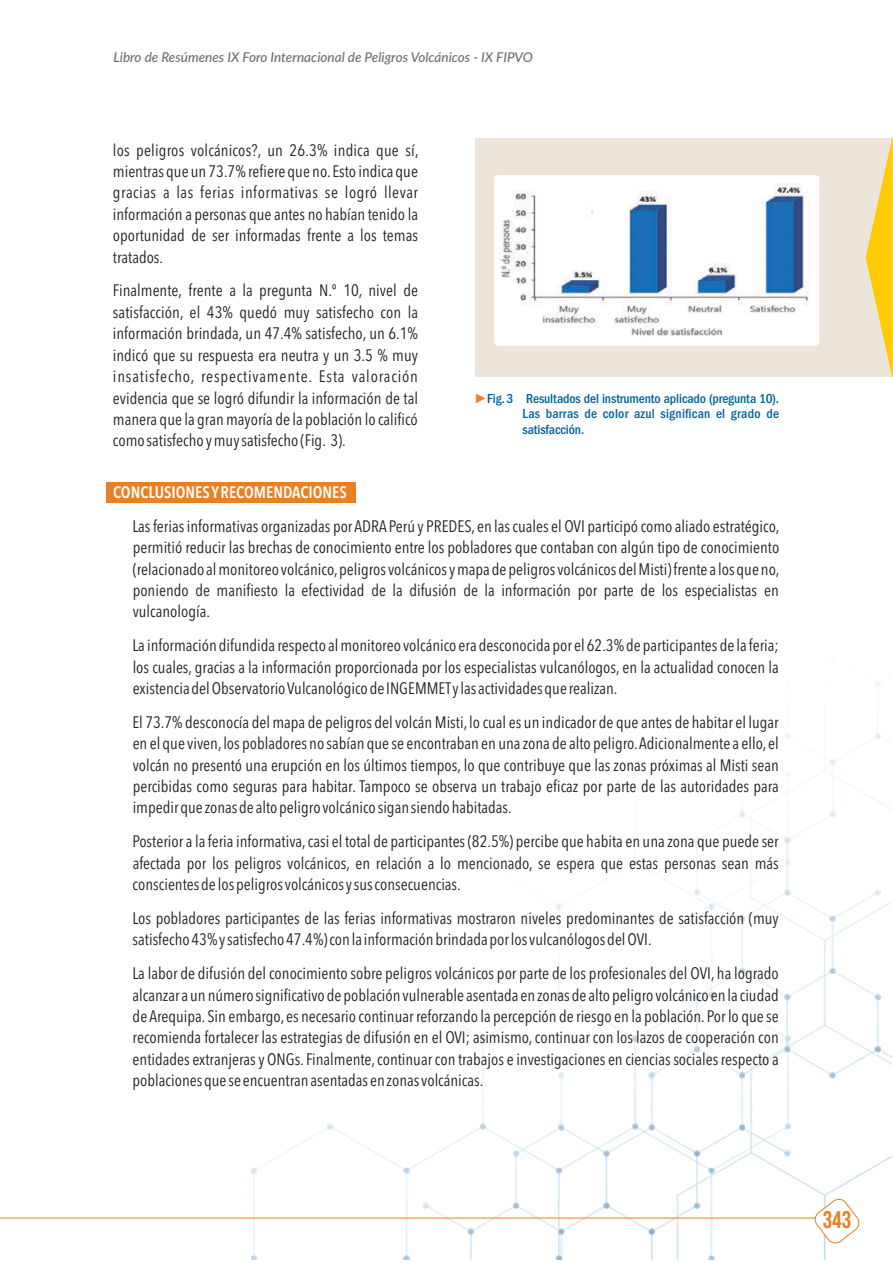
<style>
.page{position:relative;width:893px;height:1263px;background:#fff}
.page>*{position:absolute;margin:0;border:0;box-sizing:border-box;transform-origin:0 0}
.t1{font:24px "Bebas Neue";color:#ec8023}
.t2{font:16.5px/21.5px "Avenir Next Condensed";color:#231f20;text-align:justify}
.t3{font:600 16.5px "Avenir Next Condensed";color:#fff}
.t4{font:500 condensed 13.5px/15.3px "Franklin Gothic";letter-spacing:.02em;color:#00619a;text-align:justify}
.t5{font:italic 500 13.5px "Lato";color:#6d6e70}
.s1{color:#ec8023}
</style>
<div class="page">
<img style="left:251px;top:681px;width:640px;height:579px">
<div style="left:475px;top:138px;width:417px;height:239px;background:#ece6da"></div>
<div style="left:494px;top:175px;width:325px;height:171px;background:#fff;border-radius:4px"></div>
<img style="left:499px;top:184px;width:310px;height:152px">
<div style="left:106px;top:482px;width:249px;height:21px;background:#e98024"></div>
<hr style="left:0;top:1218px;width:817px;height:1px;background:#e98024">
<svg style="left:814px;top:1198px;width:46px;height:46px"></svg>
<svg style="left:866px;top:136px;width:27px;height:243px"></svg>
<p class="t5" style="left:113px;top:51px;width:421px">Libro de Resúmenes IX Foro Internacional de Peligros Volcánicos - IX FIPVO</p>
<p class="t2" style="left:113px;top:140px;width:307px">los peligros volcánicos?, un 26.3% indica que sí, mientras que un 73.7% refiere que no. Esto indica que gracias a las ferias informativas se logró llevar información a personas que antes no habían tenido la oportunidad de ser informadas frente a los temas tratados.</p>
<p class="t2" style="left:113px;top:280px;width:307px">Finalmente, frente a la pregunta N.º 10, nivel de satisfacción, el 43% quedó muy satisfecho con la información brindada, un 47.4% satisfecho, un 6.1% indicó que su respuesta era neutra y un 3.5 % muy insatisfecho, respectivamente. Esta valoración evidencia que se logró difundir la información de tal manera que la gran mayoría de la población lo calificó como satisfecho y muy satisfecho (Fig. 3).</p>
<p class="t4" style="left:523px;top:392px;width:258px;text-indent:-49px"><span class="s1">►</span>Fig. 3 Resultados del instrumento aplicado (pregunta 10).<br>Las barras de color azul significan el grado de satisfacción.</p>
<p class="t3" style="left:113px;top:481px;width:235px">CONCLUSIONES Y RECOMENDACIONES</p>
<p class="t2" style="left:132px;top:516px;width:648px">Las ferias informativas organizadas por ADRA Perú y PREDES, en las cuales el OVI participó como aliado estratégico, permitió reducir las brechas de conocimiento entre los pobladores que contaban con algún tipo de conocimiento (relacionado al monitoreo volcánico, peligros volcánicos y mapa de peligros volcánicos del Misti) frente a los que no, poniendo de manifiesto la efectividad de la difusión de la información por parte de los especialistas en vulcanología.</p>
<p class="t2" style="left:132px;top:635px;width:648px">La información difundida respecto al monitoreo volcánico era desconocida por el 62.3% de participantes de la feria; los cuales, gracias a la información proporcionada por los especialistas vulcanólogos, en la actualidad conocen la existencia del Observatorio Vulcanológico de INGEMMET y las actividades que realizan.</p>
<p class="t2" style="left:132px;top:712px;width:648px">El 73.7% desconocía del mapa de peligros del volcán Misti, lo cual es un indicador de que antes de habitar el lugar en el que viven, los pobladores no sabían que se encontraban en una zona de alto peligro. Adicionalmente a ello, el volcán no presentó una erupción en los últimos tiempos, lo que contribuye que las zonas próximas al Misti sean percibidas como seguras para habitar. Tampoco se observa un trabajo eficaz por parte de las autoridades para impedir que zonas de alto peligro volcánico sigan siendo habitadas.</p>
<p class="t2" style="left:132px;top:831px;width:648px">Posterior a la feria informativa, casi el total de participantes (82.5%) percibe que habita en una zona que puede ser afectada por los peligros volcánicos, en relación a lo mencionado, se espera que estas personas sean más conscientes de los peligros volcánicos y sus consecuencias.</p>
<p class="t2" style="left:132px;top:908px;width:648px">Los pobladores participantes de las ferias informativas mostraron niveles predominantes de satisfacción (muy satisfecho 43% y satisfecho 47.4%) con la información brindada por los vulcanólogos del OVI.</p>
<p class="t2" style="left:132px;top:963px;width:648px">La labor de difusión del conocimiento sobre peligros volcánicos por parte de los profesionales del OVI, ha logrado alcanzar a un número significativo de población vulnerable asentada en zonas de alto peligro volcánico en la ciudad de Arequipa. Sin embargo, es necesario continuar reforzando la percepción de riesgo en la población. Por lo que se recomienda fortalecer las estrategias de difusión en el OVI; asimismo, continuar con los lazos de cooperación con entidades extranjeras y ONGs. Finalmente, continuar con trabajos e investigaciones en ciencias sociales respecto a poblaciones que se encuentran asentadas en zonas volcánicas.</p>
<h1 class="t1" style="left:823px;top:1210px;width:30px">343</h1>
</div>
